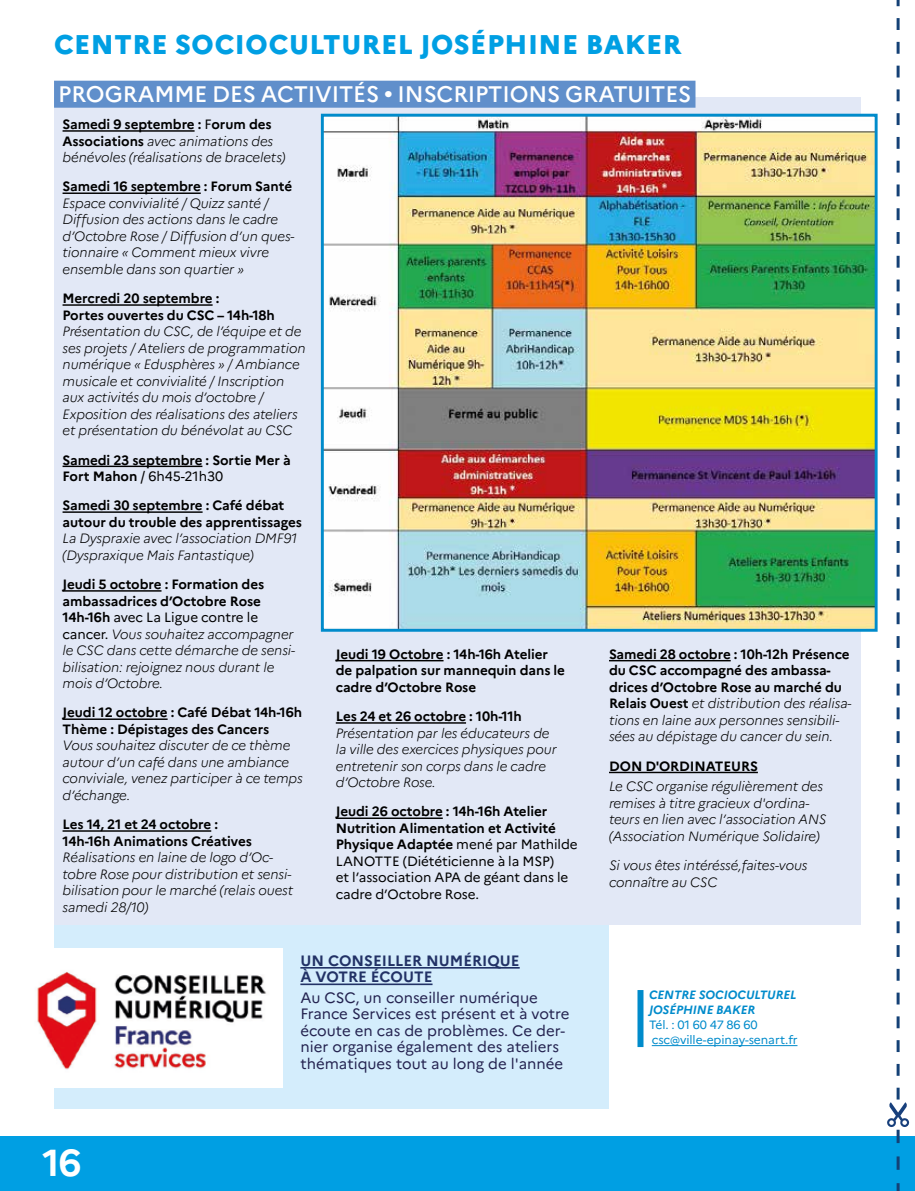
<style>
.page{position:relative;width:915px;height:1191px;background:#fff}
.page>*{position:absolute;margin:0;border:0;box-sizing:border-box;transform-origin:0 0}
.t1{font:700 37.5px "Marianne";color:#fff}
.t2{font:800 27px "Marianne";letter-spacing:.02em;color:#009fe3}
.t3{font:500 22.5px "Marianne";letter-spacing:-.005em;color:#fff}
.t4{font:15px/16.5px "Marianne";color:#242350}
.t5{font:700 15px/16.5px "Marianne";color:#223266}
.t6{font:italic 300 13.5px/16.5px "Marianne";letter-spacing:-.005em;color:#000}
.t7{font:700 13.5px/16.5px "Marianne";letter-spacing:-.005em;color:#000}
.t8{font:13.5px/16.5px "Marianne";letter-spacing:-.005em;color:#000}
.t9{font:12px/15px "Marianne";letter-spacing:-.005em;color:#008bcb}
.t10{font:italic 700 12px/15px "Marianne";letter-spacing:-.005em;color:#008bcb}
.s1{font-weight:700;font-style:normal}
.s2{font-weight:400;font-style:normal}
.s3{font-weight:400}
.s4{font-weight:700}
.s5{font-weight:300;font-style:italic}
</style>
<div class="page">
<div style="left:0;top:1137px;width:914px;height:54px;background:#009fe3"></div>
<hr style="left:914px;top:1137px;width:1px;height:54px;background:#c72f3e">
<div style="left:54px;top:98px;width:806px;height:827px;background:#e2e8f6"></div>
<hr style="left:63px;top:130px;width:131px;height:2px;background:#000">
<hr style="left:63px;top:192px;width:138px;height:2px;background:#000">
<hr style="left:63px;top:304px;width:149px;height:2px;background:#000">
<hr style="left:63px;top:465px;width:139px;height:2px;background:#000">
<hr style="left:63px;top:511px;width:139px;height:2px;background:#000">
<hr style="left:63px;top:590px;width:98px;height:1px;background:#000">
<hr style="left:63px;top:718px;width:104px;height:2px;background:#000">
<hr style="left:63px;top:830px;width:148px;height:1px;background:#000">
<hr style="left:335px;top:660px;width:108px;height:1px;background:#000">
<hr style="left:335px;top:722px;width:131px;height:1px;background:#000">
<hr style="left:335px;top:817px;width:107px;height:2px;background:#000">
<hr style="left:608px;top:660px;width:122px;height:1px;background:#000">
<hr style="left:608px;top:771px;width:149px;height:2px;background:#000">
<div style="left:54px;top:81px;width:641px;height:27px;background:#608fcb"></div>
<div style="left:54px;top:925px;width:554px;height:184px;background:#d4edfc"></div>
<hr style="left:300px;top:967px;width:219px;height:1px;background:#223266">
<hr style="left:300px;top:983px;width:132px;height:2px;background:#223266">
<img style="left:37px;top:948px;width:245px;height:139px">
<svg style="left:886px;top:0;width:23px;height:1191px"></svg>
<img style="left:325px;top:118px;width:548px;height:510px">
<div style="left:321px;top:114px;width:556px;height:518px;border:3px solid #008bcb"></div>
<div style="left:637px;top:990px;width:6px;height:57px;background:#008bcb"></div>
<hr style="left:651px;top:1045px;width:146px;height:1px;background:#008bcb">
<h2 class="t2" style="left:54px;top:28px;width:628px">CENTRE SOCIOCULTUREL JOSÉPHINE BAKER</h2>
<h3 class="t3" style="left:58px;top:80px;width:634px">PROGRAMME DES ACTIVITÉS • INSCRIPTIONS GRATUITES</h3>
<p class="t6" style="left:63px;top:115px;width:224px"><span class="s1">Samedi 9 septembre :</span> <span class="s2">F</span><span class="s1">orum des<br>Associations</span> avec animations des bénévoles (réalisations de bracelets)</p>
<p class="t7" style="left:63px;top:178px;width:231px">Samedi 16 septembre : Forum Santé</p>
<p class="t6" style="left:63px;top:194px;width:233px">Espace convivialité / Quizz santé / Diffusion des actions dans le cadre d’Octobre Rose / Diffusion d’un ques&shy;tionnaire « Comment mieux vivre ensemble dans son quartier »</p>
<p class="t7" style="left:63px;top:290px;width:214px">Mercredi 20 septembre :<br>Portes ouvertes du CSC – 14h-18h</p>
<p class="t6" style="left:63px;top:322px;width:244px">Présentation du CSC, de l’équipe et de ses projets / Ateliers de programmation numérique « Edusphères » / Ambiance musicale et convivialité / Inscription aux activités du mois d’octobre / Exposition des réalisations des ateliers et présentation du bénévolat au CSC</p>
<p class="t7" style="left:63px;top:451px;width:229px">Samedi 23 septembre : Sortie Mer à<br>Fort Mahon <span class="s3">/ 6h45-21h30</span></p>
<p class="t7" style="left:63px;top:497px;width:241px">Samedi 30 septembre : Café débat autour du trouble des apprentissages</p>
<p class="t6" style="left:63px;top:529px;width:236px">La Dyspraxie avec l’association DMF91 (Dyspraxique Mais Fantastique)</p>
<p class="t6" style="left:63px;top:575px;width:234px"><span class="s1">Jeudi 5 octobre : Formation des ambassadrices d’Octobre Rose<br>14h-16h</span> <span class="s2">avec La Ligue contre le cancer.</span> Vous souhaitez accompagner le CSC dans cette démarche de sensi&shy;bilisation: rejoignez nous durant le mois d’Octobre.</p>
<p class="t7" style="left:63px;top:704px;width:241px">Jeudi 12 octobre : Café Débat 14h-16h<br>Thème : Dépistages des Cancers</p>
<p class="t6" style="left:63px;top:736px;width:241px">Vous souhaitez discuter de ce thème autour d’un café dans une ambiance conviviale, venez participer à ce temps d’échange.</p>
<p class="t7" style="left:63px;top:816px;width:191px">Les 14, 21 et 24 octobre :<br>14h-16h Animations Créatives</p>
<p class="t6" style="left:63px;top:848px;width:232px">Réalisations en laine de logo d’Oc&shy;tobre Rose pour distribution et sensi&shy;bilisation pour le marché (relais ouest samedi 28/10)</p>
<p class="t7" style="left:335px;top:646px;width:231px">Jeudi 19 Octobre : 14h-16h Atelier de palpation sur mannequin dans le cadre d’Octobre Rose</p>
<p class="t7" style="left:335px;top:708px;width:187px">Les 24 et 26 octobre : 10h-11h</p>
<p class="t6" style="left:335px;top:723px;width:223px">Présentation par les éducateurs de la ville des exercices physiques pour entretenir son corps dans le cadre d’Octobre Rose.</p>
<p class="t8" style="left:335px;top:803px;width:243px"><span class="s4">Jeudi 26 octobre : 14h-16h Atelier Nutrition Alimentation et Activité Physique Adaptée</span> mené par Mathilde LANOTTE (Diététicienne à la MSP)<br>et l’association APA de géant dans le cadre d’Octobre Rose.</p>
<p class="t7" style="left:608px;top:646px;width:244px">Samedi 28 octobre : 10h-12h Présence du CSC accompagné des ambassa&shy;drices d’Octobre Rose au marché du Relais Ouest <span class="s5">et distribution des réalisa&shy;tions en laine aux personnes sensibili&shy;sées au dépistage du cancer du sein.</span></p>
<p class="t7" style="left:608px;top:757px;width:150px">DON D'ORDINATEURS</p>
<p class="t6" style="left:608px;top:777px;width:219px">Le CSC organise régulièrement des remises à titre gracieux d'ordina&shy;teurs en lien avec l’association ANS (Association Numérique Solidaire)</p>
<p class="t6" style="left:608px;top:856px;width:200px">Si vous êtes intéréssé,faites-vous connaître au CSC</p>
<h1 class="t1" style="left:43px;top:1139px;width:40px">16</h1>
<p class="t5" style="left:300px;top:952px;width:221px">UN CONSEILLER NUMÉRIQUE<br>À VOTRE ÉCOUTE</p>
<p class="t4" style="left:300px;top:989px;width:270px">Au CSC, un conseiller numérique France Services est présent et à votre écoute en cas de problèmes. Ce der&shy;nier organise également des ateliers thématiques tout au long de l'année</p>
<p class="t10" style="left:648px;top:986px;width:149px">CENTRE SOCIOCULTUREL<br>JOSÉPHINE BAKER</p>
<p class="t9" style="left:648px;top:1017px;width:150px">Tél. : 01 60 47 86 60 csc@ville-epinay-senart.fr</p>
</div>
